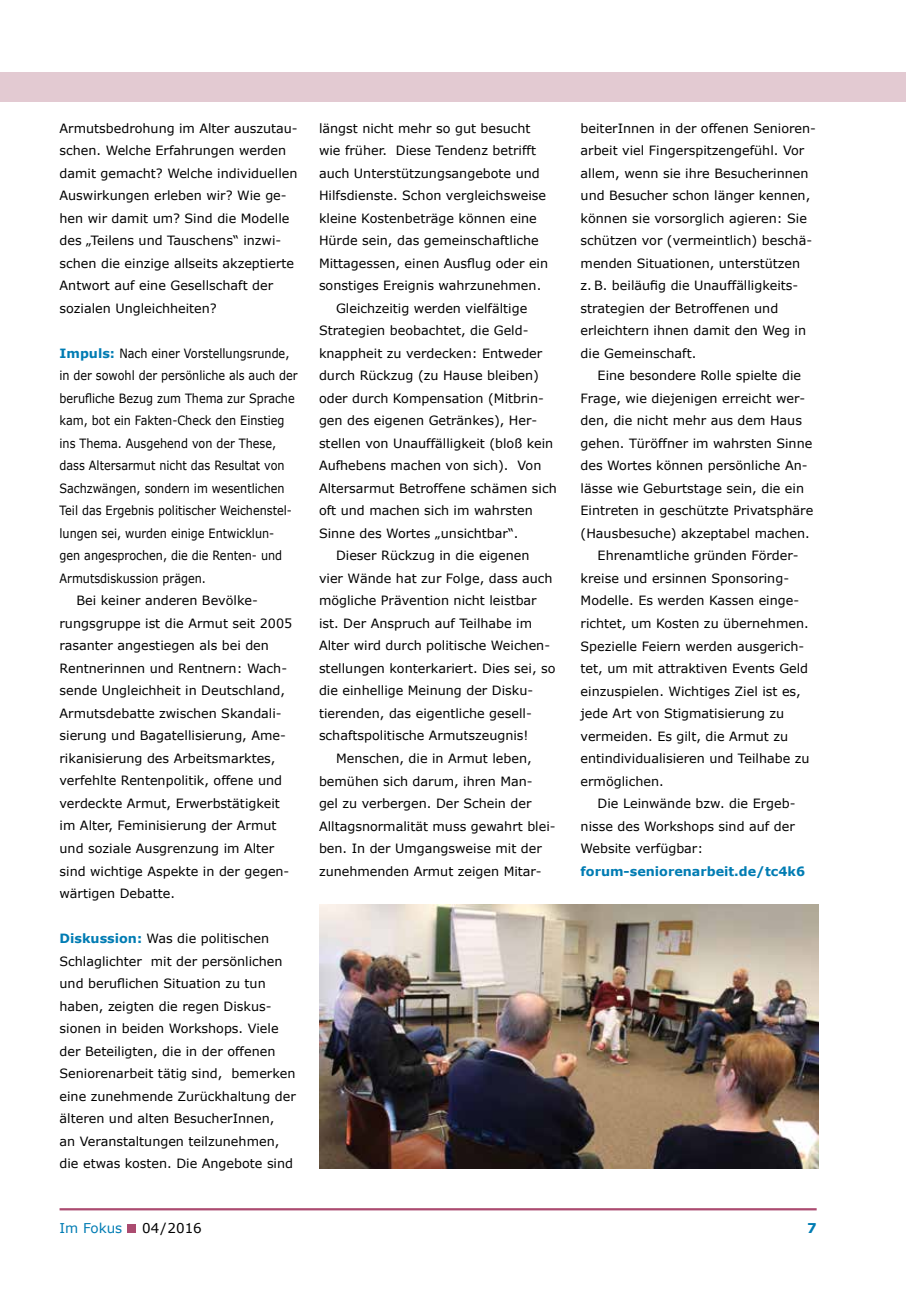
<style>
.page{position:relative;width:906px;height:1289px;background:#fff}
.page>*{position:absolute;margin:0;border:0;box-sizing:border-box;transform-origin:0 0}
.t1{font:13.5px "Verdana";color:#007cb3}
.t2{font:13.5px "Verdana";color:#000}
.t3{font:700 13.5px "Verdana";color:#007cb3}
.t4{font:12.75px/22.5px "Verdana";color:#000}
.t5{font:12.75px "Verdana";color:#000;scale:.88 1}
.t6{font:700 12.75px "Verdana";color:#007cb3}
.s1{font-weight:700;color:#007cb3}
</style>
<div class="page">
<div style="left:0;top:72px;width:906px;height:30px;background:#e3cad2"></div>
<div style="left:127px;top:1224px;width:9px;height:8px;background:#ab4b70"></div>
<hr style="left:60px;top:1208px;width:756px;height:2px;background:#ab4b70">
<img style="left:319px;top:904px;width:500px;height:264px">
<p class="t4" style="left:60px;top:117px;width:240px">Armutsbedrohung im Alter auszutau&shy;schen. Welche Erfahrungen werden damit gemacht? Welche individuellen Auswirkungen erleben wir? Wie ge&shy;hen wir damit um? Sind die Modelle des „Teilens und Tauschens“ inzwi&shy;schen die einzige allseits akzeptierte Antwort auf eine Gesellschaft der sozialen Ungleichheiten?</p>
<p class="t5" style="left:60px;top:345px;width:263px"><span class="s1">Impuls:</span> Nach einer Vorstellungsrunde,</p>
<p class="t5" style="left:60px;top:367px;width:272px">in der sowohl der persönliche als auch der</p>
<p class="t5" style="left:60px;top:390px;width:269px">berufliche Bezug zum Thema zur Sprache</p>
<p class="t5" style="left:60px;top:412px;width:257px">kam, bot ein Fakten-Check den Einstieg</p>
<p class="t5" style="left:60px;top:435px;width:248px">ins Thema. Ausgehend von der These,</p>
<p class="t5" style="left:60px;top:457px;width:257px">dass Altersarmut nicht das Resultat von</p>
<p class="t5" style="left:60px;top:480px;width:257px">Sachzwängen, sondern im wesentlichen</p>
<p class="t5" style="left:60px;top:502px;width:266px">Teil das Ergebnis politischer Weichenstel-</p>
<p class="t5" style="left:60px;top:525px;width:245px">lungen sei, wurden einige Entwicklun-</p>
<p class="t5" style="left:60px;top:547px;width:254px">gen angesprochen, die die Renten- und</p>
<p class="t5" style="left:60px;top:570px;width:168px">Armutsdiskussion prägen.</p>
<p class="t4" style="left:77px;top:589px;width:183px">Bei keiner anderen Bevölke-</p>
<p class="t4" style="left:60px;top:612px;width:234px">rungsgruppe ist die Armut seit 2005</p>
<p class="t4" style="left:60px;top:634px;width:211px">rasanter angestiegen als bei den</p>
<p class="t4" style="left:60px;top:657px;width:229px">Rentnerinnen und Rentnern: Wach-</p>
<p class="t4" style="left:60px;top:679px;width:227px">sende Ungleichheit in Deutschland,</p>
<p class="t4" style="left:60px;top:702px;width:224px">Armutsdebatte zwischen Skandali-</p>
<p class="t4" style="left:60px;top:724px;width:228px">sierung und Bagatellisierung, Ame-</p>
<p class="t4" style="left:60px;top:747px;width:217px">rikanisierung des Arbeitsmarktes,</p>
<p class="t4" style="left:60px;top:769px;width:224px">verfehlte Rentenpolitik, offene und</p>
<p class="t4" style="left:60px;top:792px;width:222px">verdeckte Armut, Erwerbstätigkeit</p>
<p class="t4" style="left:60px;top:814px;width:218px">im Alter, Feminisierung der Armut</p>
<p class="t4" style="left:60px;top:837px;width:216px">und soziale Ausgrenzung im Alter</p>
<p class="t4" style="left:60px;top:859px;width:231px">sind wichtige Aspekte in der gegen-</p>
<p class="t4" style="left:60px;top:882px;width:117px">wärtigen Debatte.</p>
<p class="t4" style="left:60px;top:927px;width:238px"><span class="s1">Diskussion:</span> Was die politischen Schlaglichter mit der persönlichen und beruflichen Situation zu tun haben, zeigten die regen Diskus&shy;sionen in beiden Workshops. Viele der Beteiligten, die in der offenen Seniorenarbeit tätig sind, bemerken eine zunehmende Zurückhaltung der älteren und alten BesucherInnen,<br>an Veranstaltungen teilzunehmen, die etwas kosten. Die Angebote sind</p>
<p class="t4" style="left:319px;top:117px;width:213px">längst nicht mehr so gut besucht</p>
<p class="t4" style="left:319px;top:139px;width:218px">wie früher. Diese Tendenz betrifft</p>
<p class="t4" style="left:319px;top:162px;width:222px">auch Unterstützungsangebote und</p>
<p class="t4" style="left:319px;top:184px;width:229px">Hilfsdienste. Schon vergleichsweise</p>
<p class="t4" style="left:319px;top:207px;width:219px">kleine Kostenbeträge können eine</p>
<p class="t4" style="left:319px;top:229px;width:221px">Hürde sein, das gemeinschaftliche</p>
<p class="t4" style="left:319px;top:252px;width:231px">Mittagessen, einen Ausflug oder ein</p>
<p class="t4" style="left:319px;top:274px;width:224px">sonstiges Ereignis wahrzunehmen.</p>
<p class="t4" style="left:336px;top:297px;width:193px">Gleichzeitig werden vielfältige</p>
<p class="t4" style="left:319px;top:319px;width:211px">Strategien beobachtet, die Geld-</p>
<p class="t4" style="left:319px;top:342px;width:225px">knappheit zu verdecken: Entweder</p>
<p class="t4" style="left:319px;top:364px;width:221px">durch Rückzug (zu Hause bleiben)</p>
<p class="t4" style="left:319px;top:387px;width:226px">oder durch Kompensation (Mitbrin-</p>
<p class="t4" style="left:319px;top:409px;width:220px">gen des eigenen Getränkes), Her-</p>
<p class="t4" style="left:319px;top:432px;width:236px">stellen von Unauffälligkeit (bloß kein</p>
<p class="t4" style="left:319px;top:454px;width:224px">Aufhebens machen von sich). Von</p>
<p class="t4" style="left:319px;top:477px;width:239px">Altersarmut Betroffene schämen sich</p>
<p class="t4" style="left:319px;top:499px;width:215px">oft und machen sich im wahrsten</p>
<p class="t4" style="left:319px;top:522px;width:201px">Sinne des Wortes „unsichtbar“.</p>
<p class="t4" style="left:336px;top:544px;width:195px">Dieser Rückzug in die eigenen</p>
<p class="t4" style="left:319px;top:567px;width:235px">vier Wände hat zur Folge, dass auch</p>
<p class="t4" style="left:319px;top:589px;width:219px">mögliche Prävention nicht leistbar</p>
<p class="t4" style="left:319px;top:612px;width:215px">ist. Der Anspruch auf Teilhabe im</p>
<p class="t4" style="left:319px;top:634px;width:233px">Alter wird durch politische Weichen-</p>
<p class="t4" style="left:319px;top:657px;width:238px">stellungen konterkariert. Dies sei, so</p>
<p class="t4" style="left:319px;top:679px;width:216px">die einhellige Meinung der Disku-</p>
<p class="t4" style="left:319px;top:702px;width:214px">tierenden, das eigentliche gesell-</p>
<p class="t4" style="left:319px;top:724px;width:211px">schaftspolitische Armutszeugnis!</p>
<p class="t4" style="left:336px;top:747px;width:197px">Menschen, die in Armut leben,</p>
<p class="t4" style="left:319px;top:769px;width:215px">bemühen sich darum, ihren Man-</p>
<p class="t4" style="left:319px;top:792px;width:214px">gel zu verbergen. Der Schein der</p>
<p class="t4" style="left:319px;top:814px;width:238px">Alltagsnormalität muss gewahrt blei-</p>
<p class="t4" style="left:319px;top:837px;width:224px">ben. In der Umgangsweise mit der</p>
<p class="t4" style="left:319px;top:859px;width:224px">zunehmenden Armut zeigen Mitar-</p>
<p class="t4" style="left:580px;top:117px;width:237px">beiterInnen in der offenen Senioren&shy;arbeit viel Fingerspitzengefühl. Vor allem, wenn sie ihre Besucherinnen und Besucher schon länger kennen, können sie vorsorglich agieren: Sie schützen vor (vermeintlich) beschä&shy;menden Situationen, unterstützen<br>z. B. beiläufig die Unauffälligkeits&shy;strategien der Betroffenen und erleichtern ihnen damit den Weg in die Gemeinschaft.</p>
<p class="t4" style="left:597px;top:364px;width:205px">Eine besondere Rolle spielte die</p>
<p class="t4" style="left:580px;top:387px;width:226px">Frage, wie diejenigen erreicht wer-</p>
<p class="t4" style="left:580px;top:409px;width:223px">den, die nicht mehr aus dem Haus</p>
<p class="t4" style="left:580px;top:432px;width:233px">gehen. Türöffner im wahrsten Sinne</p>
<p class="t4" style="left:580px;top:454px;width:228px">des Wortes können persönliche An-</p>
<p class="t4" style="left:580px;top:477px;width:225px">lässe wie Geburtstage sein, die ein</p>
<p class="t4" style="left:580px;top:499px;width:234px">Eintreten in geschützte Privatsphäre</p>
<p class="t4" style="left:580px;top:522px;width:231px">(Hausbesuche) akzeptabel machen.</p>
<p class="t4" style="left:597px;top:544px;width:202px">Ehrenamtliche gründen Förder-</p>
<p class="t4" style="left:580px;top:567px;width:210px">kreise und ersinnen Sponsoring-</p>
<p class="t4" style="left:580px;top:589px;width:220px">Modelle. Es werden Kassen einge-</p>
<p class="t4" style="left:580px;top:612px;width:230px">richtet, um Kosten zu übernehmen.</p>
<p class="t4" style="left:580px;top:634px;width:225px">Spezielle Feiern werden ausgerich-</p>
<p class="t4" style="left:580px;top:657px;width:229px">tet, um mit attraktiven Events Geld</p>
<p class="t4" style="left:580px;top:680px;width:222px">einzuspielen. Wichtiges Ziel ist es,</p>
<p class="t4" style="left:580px;top:702px;width:205px">jede Art von Stigmatisierung zu</p>
<p class="t4" style="left:580px;top:725px;width:209px">vermeiden. Es gilt, die Armut zu</p>
<p class="t4" style="left:580px;top:747px;width:230px">entindividualisieren und Teilhabe zu</p>
<p class="t4" style="left:580px;top:770px;width:85px">ermöglichen.</p>
<p class="t4" style="left:597px;top:792px;width:199px">Die Leinwände bzw. die Ergeb-</p>
<p class="t4" style="left:580px;top:815px;width:216px">nisse des Workshops sind auf der</p>
<p class="t4" style="left:580px;top:837px;width:124px">Website verfügbar:</p>
<p class="t6" style="left:580px;top:862px;width:226px">forum-seniorenarbeit.de/tc4k6</p>
<p class="t1" style="left:60px;top:1219px;width:64px">Im Fokus</p>
<p class="t2" style="left:142px;top:1219px;width:61px">04/2016</p>
<p class="t3" style="left:807px;top:1219px;width:11px">7</p>
</div>
